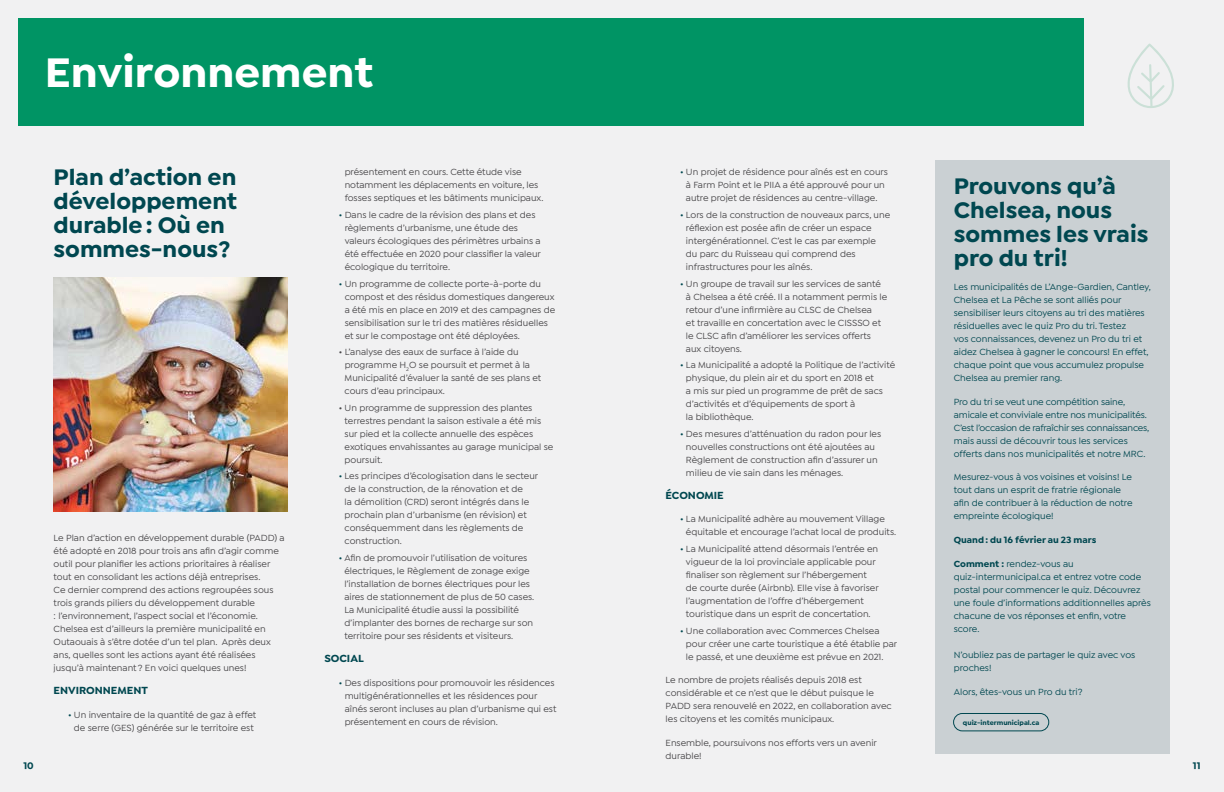
<style>
.page{position:relative;width:1224px;height:792px;background:#fff}
.page>*{position:absolute;margin:0;border:0;box-sizing:border-box;transform-origin:0 0}
.t1{font:700 44px "Isidora Sans";color:#fff}
.t2{font:700 24px/24px "Isidora Sans";color:#004750}
.t3{font:700 11px "Isidora Sans";color:#004750}
.t4{font:700 10px "Isidora Sans";color:#004750}
.t5{font:500 9.5px/13px "Isidora Sans";color:#474648}
.t6{font:500 9.5px/13px "Isidora Sans";color:#004750}
.t7{font:700 9.5px "Isidora Sans";color:#004750}
.t8{font:700 7px "Isidora Sans";color:#004750}
.s1{color:#004750}
.s2{font-weight:700}
</style>
<div class="page">
<div style="left:612px;top:0;width:612px;height:792px;background:#f1f1f2"></div>
<div style="left:0;top:0;width:612px;height:792px;background:#f1f1f2"></div>
<svg style="left:1127px;top:44px;width:47px;height:64px"></svg>
<div style="left:18px;top:18px;width:1066px;height:108px;background:#009464"></div>
<img style="left:53px;top:277px;width:234px;height:234px">
<div style="left:936px;top:160px;width:234px;height:594px;background:#cad0d3"></div>
<div style="left:953px;top:713px;width:96px;height:18px;border:1px solid #004750;border-radius:9px"></div>
<h1 class="t1" style="left:45px;top:45px;width:330px">Environnement</h1>
<h2 class="t2" style="left:54px;top:165px;width:185px">Plan d’action en développement durable: Où en sommes-nous?</h2>
<p class="t4" style="left:23px;top:759px;width:12px">10</p>
<p class="t5" style="left:54px;top:531px;width:233px">Le Plan d’action en développement durable (PADD) a été adopté en 2018 pour trois ans afin d’agir comme outil pour planifier les actions prioritaires à réaliser tout en consolidant les actions déjà entreprises.<br>Ce dernier comprend des actions regroupées sous trois grands piliers du développement durable<br>: l’environnement, l’aspect social et l’économie.<br>Chelsea est d’ailleurs la première municipalité en Outaouais à s’être dotée d’un tel plan. Après deux ans, quelles sont les actions ayant été réalisées jusqu’à maintenant? En voici quelques unes!</p>
<p class="t3" style="left:54px;top:684px;width:96px">ENVIRONNEMENT</p>
<p class="t5" style="left:68px;top:708px;width:190px;text-align:center"><span class="s1">•</span> Un inventaire de la quantité de gaz à effet de serre (GES) générée sur le territoire est</p>
<p class="t5" style="left:345px;top:166px;width:200px">présentement en cours. Cette étude vise notamment les déplacements en voiture, les fosses septiques et les bâtiments municipaux.</p>
<p class="t5" style="left:345px;top:208px;width:198px;text-indent:-6px"><span class="s1">•</span> Dans le cadre de la révision des plans et des règlements d’urbanisme, une étude des valeurs écologiques des périmètres urbains a été effectuée en 2020 pour classifier la valeur écologique du territoire.</p>
<p class="t5" style="left:345px;top:277px;width:212px;text-indent:-6px"><span class="s1">•</span> Un programme de collecte porte-à-porte du compost et des résidus domestiques dangereux a été mis en place en 2019 et des campagnes de sensibilisation sur le tri des matières résiduelles et sur le compostage ont été déployées.</p>
<p class="t5" style="left:345px;top:346px;width:198px;text-indent:-6px">• L’analyse des eaux de surface à l’aide du programme H<sub>2</sub>O se poursuit et permet à la Municipalité d’évaluer la santé de ses plans et cours d’eau principaux.</p>
<p class="t5" style="left:345px;top:401px;width:210px;text-indent:-6px">• Un programme de suppression des plantes terrestres pendant la saison estivale a été mis sur pied et la collecte annuelle des espèces exotiques envahissantes au garage municipal se poursuit.</p>
<p class="t5" style="left:345px;top:470px;width:195px;text-indent:-6px"><span class="s1">•</span> Les principes d’écologisation dans le secteur de la construction, de la rénovation et de<br>la démolition (CRD) seront intégrés dans le prochain plan d’urbanisme (en révision) et conséquemment dans les règlements de construction.</p>
<p class="t5" style="left:344px;top:551px;width:192px;text-indent:-6px"><span class="s1">•</span> Afin de promouvoir l’utilisation de voitures électriques, le Règlement de zonage exige l’installation de bornes électriques pour les aires de stationnement de plus de 50 cases.<br>La Municipalité étudie aussi la possibilité d’implanter des bornes de recharge sur son territoire pour ses résidents et visiteurs.</p>
<p class="t3" style="left:324px;top:651px;width:41px">SOCIAL</p>
<p class="t5" style="left:345px;top:676px;width:213px;text-indent:-6px"><span class="s1">•</span> Des dispositions pour promouvoir les résidences multigénérationnelles et les résidences pour aînés seront incluses au plan d’urbanisme qui est présentement en cours de révision.</p>
<p class="t5" style="left:680px;top:166px;width:209px;text-align:center"><span class="s1">•</span> Un projet de résidence pour aînés est en cours à Farm Point et le PIIA a été approuvé pour un autre projet de résidences au centre-village.</p>
<p class="t5" style="left:686px;top:208px;width:206px;text-indent:-6px"><span class="s1">•</span> Lors de la construction de nouveaux parcs, une réflexion est posée afin de créer un espace intergénérationnel. C’est le cas par exemple<br>du parc du Ruisseau qui comprend des infrastructures pour les aînés.</p>
<p class="t5" style="left:686px;top:277px;width:203px;text-indent:-6px"><span class="s1">•</span> Un groupe de travail sur les services de santé à Chelsea a été créé. Il a notamment permis le retour d’une infirmière au CLSC de Chelsea<br>et travaille en concertation avec le CISSSO et le CLSC afin d’améliorer les services offerts aux citoyens.</p>
<p class="t5" style="left:686px;top:359px;width:211px;text-indent:-6px"><span class="s1">•</span> La Municipalité a adopté la Politique de l’activité physique, du plein air et du sport en 2018 et<br>a mis sur pied un programme de prêt de sacs d’activités et d’équipements de sport à<br>la bibliothèque.</p>
<p class="t5" style="left:686px;top:427px;width:197px;text-indent:-6px"><span class="s1">•</span> Des mesures d’atténuation du radon pour les nouvelles constructions ont été ajoutées au Règlement de construction afin d’assurer un milieu de vie sain dans les ménages.</p>
<p class="t3" style="left:666px;top:488px;width:60px">ÉCONOMIE</p>
<p class="t5" style="left:686px;top:513px;width:212px;text-indent:-6px"><span class="s1">•</span> La Municipalité adhère au mouvement Village équitable et encourage l’achat local de produits.</p>
<p class="t5" style="left:686px;top:542px;width:194px;text-indent:-6px"><span class="s1">•</span> La Municipalité attend désormais l’entrée en vigueur de la loi provinciale applicable pour finaliser son règlement sur l’hébergement de courte durée (Airbnb). Elle vise à favoriser l’augmentation de l’offre d’hébergement touristique dans un esprit de concertation.</p>
<p class="t5" style="left:686px;top:624px;width:213px;text-indent:-6px"><span class="s1">•</span> Une collaboration avec Commerces Chelsea pour créer une carte touristique a été établie par le passé, et une deuxième est prévue en 2021.</p>
<p class="t5" style="left:666px;top:674px;width:228px">Le nombre de projets réalisés depuis 2018 est considérable et ce n’est que le début puisque le PADD sera renouvelé en 2022, en collaboration avec les citoyens et les comités municipaux.</p>
<p class="t5" style="left:666px;top:737px;width:213px">Ensemble, poursuivons nos efforts vers un avenir durable!</p>
<h2 class="t2" style="left:954px;top:174px;width:196px">Prouvons qu’à<br>Chelsea, nous sommes les vrais pro du tri!</h2>
<p class="t6" style="left:954px;top:280px;width:199px">Les municipalités de L’Ange-Gardien, Cantley, Chelsea et La Pêche se sont alliés pour sensibiliser leurs citoyens au tri des matières résiduelles avec le quiz Pro du tri. Testez<br>vos connaissances, devenez un Pro du tri et aidez Chelsea à gagner le concours! En effet, chaque point que vous accumulez propulse Chelsea au premier rang.</p>
<p class="t6" style="left:954px;top:395px;width:197px">Pro du tri se veut une compétition saine, amicale et conviviale entre nos municipalités.<br>C’est l’occasion de rafraîchir ses connaissances, mais aussi de découvrir tous les services offerts dans nos municipalités et notre MRC.</p>
<p class="t6" style="left:954px;top:471px;width:180px">Mesurez-vous à vos voisines et voisins! Le tout dans un esprit de fratrie régionale afin de contribuer à la réduction de notre empreinte écologique!</p>
<p class="t7" style="left:954px;top:534px;width:144px">Quand: du 16 février au 23 mars</p>
<p class="t6" style="left:954px;top:557px;width:199px"><span class="s2">Comment :</span> rendez-vous au quiz-intermunicipal.ca et entrez votre code postal pour commencer le quiz. Découvrez une foule d’informations additionnelles après chacune de vos réponses et enfin, votre score.</p>
<p class="t6" style="left:954px;top:648px;width:183px">N’oubliez pas de partager le quiz avec vos proches!</p>
<p class="t6" style="left:954px;top:685px;width:130px">Alors, êtes-vous un Pro du tri?</p>
<p class="t8" style="left:963px;top:718px;width:78px">quiz-intermunicipal.ca</p>
<p class="t4" style="left:1193px;top:759px;width:9px">11</p>
</div>
